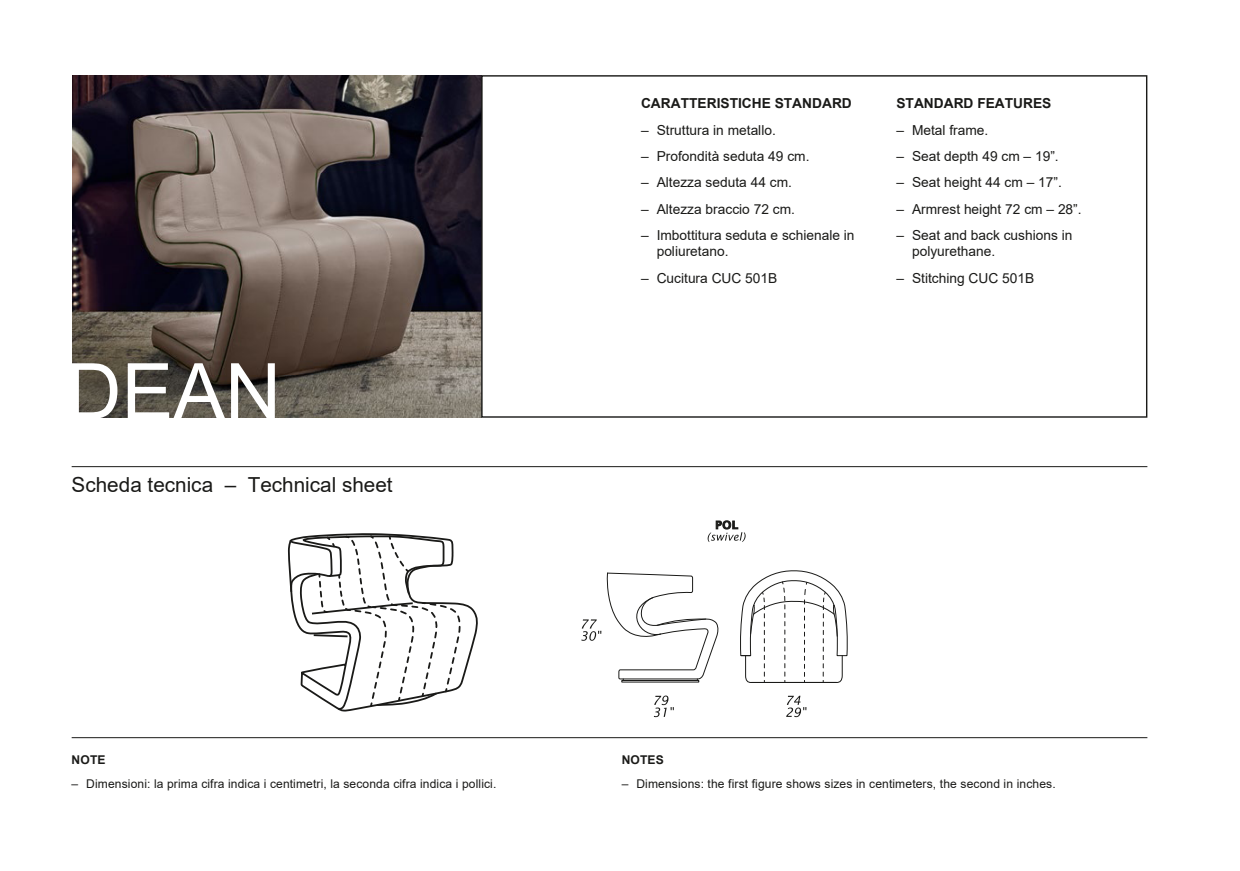
<style>
.page{position:relative;width:1240px;height:871px;background:#fff}
.page>*{position:absolute;margin:0;border:0;box-sizing:border-box;transform-origin:0 0}
.t1{font:77.5px "Arial";color:#fff}
.t2{font:20.75px "Arial";color:#1a1a18}
.t3{font:13.75px/16.5px "Arial";color:#1a1a18}
.t4{font:700 13.75px "Arial";color:#1a1a18}
.t5{font:12px "Arial";letter-spacing:.01em;color:#1a1a18}
.t6{font:700 12px "Arial";letter-spacing:.01em;color:#1a1a18}
</style>
<div class="page">
<img style="left:72px;top:75px;width:409px;height:342px">
<svg style="left:287px;top:533px;width:191px;height:179px"></svg>
<hr style="left:72px;top:466px;width:1075px;height:1px;background:#1a1a18">
<hr style="left:72px;top:737px;width:1075px;height:1px;background:#1a1a18">
<svg style="left:708px;top:520px;width:38px;height:22px"></svg>
<svg style="left:581px;top:619px;width:20px;height:21px"></svg>
<svg style="left:654px;top:695px;width:20px;height:22px"></svg>
<div style="left:621px;top:680px;width:78px;height:2px;border:1px solid #1a1a18"></div>
<svg style="left:740px;top:570px;width:108px;height:113px"></svg>
<svg style="left:607px;top:572px;width:112px;height:108px"></svg>
<svg style="left:786px;top:695px;width:20px;height:22px"></svg>
<h1 class="t1" style="left:66px;top:338px;width:217px">DEAN</h1>
<h2 class="t2" style="left:72px;top:470px;width:323px">Scheda tecnica – Technical sheet</h2>
<p class="t6" style="left:72px;top:751px;width:35px">NOTE</p>
<p class="t5" style="left:72px;top:775px;width:426px">– Dimensioni: la prima cifra indica i centimetri, la seconda cifra indica i pollici.</p>
<p class="t4" style="left:641px;top:94px;width:212px">CARATTERISTICHE STANDARD</p>
<p class="t3" style="left:641px;top:122px;width:136px">– Struttura in metallo.</p>
<p class="t3" style="left:641px;top:148px;width:170px">– Profondità seduta 49 cm.</p>
<p class="t3" style="left:641px;top:174px;width:152px">– Altezza seduta 44 cm.</p>
<p class="t3" style="left:641px;top:200px;width:155px">– Altezza braccio 72 cm.</p>
<p class="t3" style="left:657px;top:227px;width:199px;text-indent:-16px">– Imbottitura seduta e schienale in poliuretano.</p>
<p class="t3" style="left:641px;top:269px;width:138px">– Cucitura CUC 501B</p>
<p class="t4" style="left:896px;top:94px;width:157px">STANDARD FEATURES</p>
<p class="t3" style="left:896px;top:121px;width:94px">– Metal frame.</p>
<p class="t3" style="left:896px;top:148px;width:164px">– Seat depth 49 cm – 19”.</p>
<p class="t3" style="left:896px;top:174px;width:167px">– Seat height 44 cm – 17”.</p>
<p class="t3" style="left:896px;top:200px;width:187px">– Armrest height 72 cm – 28”.</p>
<p class="t3" style="left:912px;top:227px;width:162px;text-indent:-16px">– Seat and back cushions in polyurethane.</p>
<p class="t3" style="left:896px;top:269px;width:139px">– Stitching CUC 501B</p>
<p class="t6" style="left:622px;top:751px;width:44px">NOTES</p>
<p class="t5" style="left:622px;top:775px;width:436px">– Dimensions: the first figure shows sizes in centimeters, the second in inches.</p>
</div>
